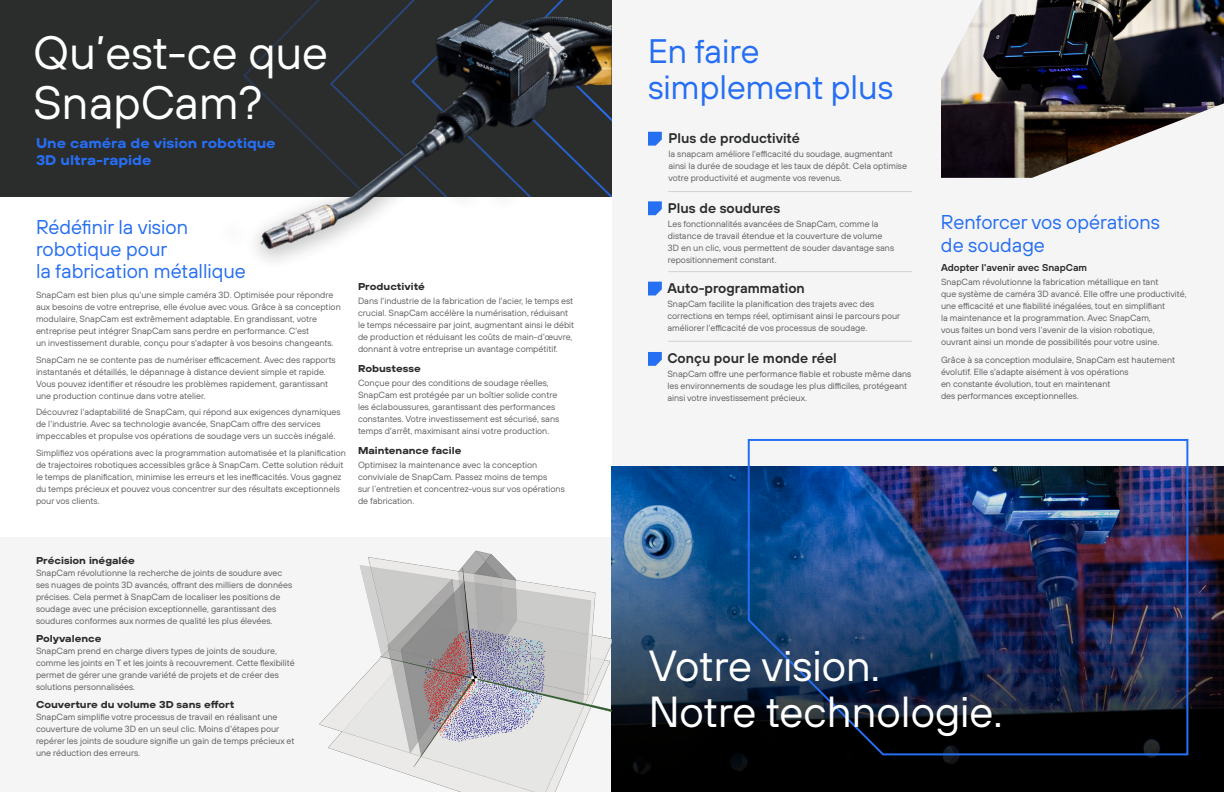
<style>
.page{position:relative;width:1224px;height:792px;background:#fff}
.page>*{position:absolute;margin:0;border:0;box-sizing:border-box;transform-origin:0 0}
.HEADER__1{font:46.9px/49.6px "TT Hoves Pro";color:#fff}
.HEADER__1-2{font:43.5px/46px "TT Hoves Pro";color:#fff}
.HEADER__1-3{font:34px/36px "TT Hoves Pro";color:#266ef2}
.Roboto_-_9pt{font:20px/22px "TT Hoves Pro";color:#266ef2}
.Roboto_-_9pt-2{font:14px "TT Hoves Pro Dm Bd";color:#2b2c2c}
.HEADER__2{font:700 14px/16.8px "TT Hoves Pro Exp";color:#266ef2}
.Roboto_-_9pt-3{font:700 10px "TT Hoves Pro Exp";color:#2b2c2c}
.t1{font:10px "TT Hoves Pro Dm Bd";color:#2b2c2c}
.Roboto_-_9pt-4{font:9px/12px "TT Hoves Pro";color:#5d5e62}
</style>
<div class="page">
<div style="left:0;top:538px;width:612px;height:254px;background:#f5f5f5"></div>
<div style="left:0;top:0;width:612px;height:196px;background:#2b2c2c"></div>
<img style="left:209px;top:0;width:403px;height:261px">
<div style="left:612px;top:0;width:612px;height:467px;background:#f5f5f5"></div>
<img style="left:941px;top:0;width:283px;height:178px">
<img style="left:612px;top:467px;width:612px;height:325px">
<img style="left:747px;top:439px;width:442px;height:317px">
<hr style="left:668px;top:191px;width:244px;height:1px;background:#5d5e62">
<hr style="left:668px;top:271px;width:244px;height:1px;background:#5d5e62">
<hr style="left:668px;top:341px;width:244px;height:1px;background:#5d5e62">
<svg style="left:648px;top:132px;width:14px;height:14px"></svg>
<svg style="left:648px;top:201px;width:14px;height:14px"></svg>
<svg style="left:648px;top:282px;width:14px;height:13px"></svg>
<svg style="left:648px;top:352px;width:14px;height:14px"></svg>
<img style="left:319px;top:530px;width:293px;height:262px">
<p class="HEADER__1" style="left:33px;top:29px;width:296px">Qu’est-ce que<br>SnapCam?</p>
<p class="HEADER__2" style="left:36px;top:134px;width:241px">Une caméra de vision robotique<br>3D ultra-rapide</p>
<p class="Roboto_-_9pt" style="left:36px;top:216px;width:211px">Rédéfinir la vision robotique pour<br>la fabrication métallique</p>
<p class="Roboto_-_9pt-4" style="left:36px;top:289px;width:306px">SnapCam est bien plus qu'une simple caméra 3D. Optimisée pour répondre aux besoins de votre entreprise, elle évolue avec vous. Grâce à sa conception modulaire, SnapCam est extrêmement adaptable. En grandissant, votre entreprise peut intégrer SnapCam sans perdre en performance. C'est<br>un investissement durable, conçu pour s'adapter à vos besoins changeants.</p>
<p class="Roboto_-_9pt-4" style="left:36px;top:354px;width:301px">SnapCam ne se contente pas de numériser efficacement. Avec des rapports instantanés et détaillés, le dépannage à distance devient simple et rapide.<br>Vous pouvez identifier et résoudre les problèmes rapidement, garantissant une production continue dans votre atelier.</p>
<p class="Roboto_-_9pt-4" style="left:36px;top:406px;width:306px">Découvrez l'adaptabilité de SnapCam, qui répond aux exigences dynamiques de l'industrie. Avec sa technologie avancée, SnapCam offre des services impeccables et propulse vos opérations de soudage vers un succès inégalé.</p>
<p class="Roboto_-_9pt-4" style="left:36px;top:447px;width:311px">Simplifiez vos opérations avec la programmation automatisée et la planification de trajectoires robotiques accessibles grâce à SnapCam. Cette solution réduit le temps de planification, minimise les erreurs et les inefficacités. Vous gagnez du temps précieux et pouvez vous concentrer sur des résultats exceptionnels pour vos clients.</p>
<p class="Roboto_-_9pt-3" style="left:358px;top:279px;width:68px">Productivité</p>
<p class="Roboto_-_9pt-4" style="left:358px;top:295px;width:218px">Dans l'industrie de la fabrication de l'acier, le temps est crucial. SnapCam accélère la numérisation, réduisant le temps nécessaire par joint, augmentant ainsi le débit de production et réduisant les coûts de main-d'œuvre, donnant à votre entreprise un avantage compétitif.</p>
<p class="Roboto_-_9pt-3" style="left:358px;top:361px;width:64px">Robustesse</p>
<p class="Roboto_-_9pt-4" style="left:358px;top:377px;width:203px">Conçue pour des conditions de soudage réelles, SnapCam est protégée par un boîtier solide contre les éclaboussures, garantissant des performances constantes. Votre investissement est sécurisé, sans temps d'arrêt, maximisant ainsi votre production.</p>
<p class="Roboto_-_9pt-3" style="left:358px;top:443px;width:105px">Maintenance facile</p>
<p class="Roboto_-_9pt-4" style="left:358px;top:459px;width:208px">Optimisez la maintenance avec la conception conviviale de SnapCam. Passez moins de temps<br>sur l’entretien et concentrez-vous sur vos opérations de fabrication.</p>
<p class="Roboto_-_9pt-3" style="left:36px;top:553px;width:101px">Précision inégalée</p>
<p class="Roboto_-_9pt-4" style="left:36px;top:567px;width:258px">SnapCam révolutionne la recherche de joints de soudure avec ses nuages de points 3D avancés, offrant des milliers de données précises. Cela permet à SnapCam de localiser les positions de soudage avec une précision exceptionnelle, garantissant des soudures conformes aux normes de qualité les plus élevées.</p>
<p class="Roboto_-_9pt-3" style="left:36px;top:631px;width:67px">Polyvalence</p>
<p class="Roboto_-_9pt-4" style="left:36px;top:645px;width:260px">SnapCam prend en charge divers types de joints de soudure, comme les joints en T et les joints à recouvrement. Cette flexibilité permet de gérer une grande variété de projets et de créer des solutions personnalisées.</p>
<p class="Roboto_-_9pt-3" style="left:36px;top:697px;width:200px">Couverture du volume 3D sans effort</p>
<p class="Roboto_-_9pt-4" style="left:36px;top:711px;width:260px">SnapCam simplifie votre processus de travail en réalisant une couverture de volume 3D en un seul clic. Moins d'étapes pour repérer les joints de soudure signifie un gain de temps précieux et une réduction des erreurs.</p>
<p class="HEADER__1-3" style="left:648px;top:34px;width:247px">En faire simplement plus</p>
<p class="Roboto_-_9pt-2" style="left:668px;top:128px;width:133px">Plus de productivité</p>
<p class="Roboto_-_9pt-4" style="left:668px;top:148px;width:240px">la snapcam améliore l'efficacité du soudage, augmentant ainsi la durée de soudage et les taux de dépôt. Cela optimise votre productivité et augmente vos revenus.</p>
<p class="Roboto_-_9pt-2" style="left:668px;top:198px;width:114px">Plus de soudures</p>
<p class="Roboto_-_9pt-4" style="left:668px;top:218px;width:228px">Les fonctionnalités avancées de SnapCam, comme la distance de travail étendue et la couverture de volume 3D en un clic, vous permettent de souder davantage sans repositionnement constant.</p>
<p class="Roboto_-_9pt-2" style="left:667px;top:278px;width:139px">Auto-programmation</p>
<p class="Roboto_-_9pt-4" style="left:667px;top:298px;width:234px">SnapCam facilite la planification des trajets avec des corrections en temps réel, optimisant ainsi le parcours pour améliorer l'efficacité de vos processus de soudage.</p>
<p class="Roboto_-_9pt-2" style="left:667px;top:348px;width:171px">Conçu pour le monde réel</p>
<p class="Roboto_-_9pt-4" style="left:667px;top:368px;width:245px">SnapCam offre une performance fiable et robuste même dans les environnements de soudage les plus difficiles, protégeant ainsi votre investissement précieux.</p>
<p class="Roboto_-_9pt" style="left:941px;top:211px;width:220px;line-height:23px">Renforcer vos opérations de soudage</p>
<p class="t1" style="left:941px;top:260px;width:148px">Adopter l'avenir avec SnapCam</p>
<p class="Roboto_-_9pt-4" style="left:941px;top:276px;width:247px">SnapCam révolutionne la fabrication métallique en tant<br>que système de caméra 3D avancé. Elle offre une productivité, une efficacité et une fiabilité inégalées, tout en simplifiant<br>la maintenance et la programmation. Avec SnapCam,<br>vous faites un bond vers l'avenir de la vision robotique, ouvrant ainsi un monde de possibilités pour votre usine.</p>
<p class="Roboto_-_9pt-4" style="left:941px;top:354px;width:236px">Grâce à sa conception modulaire, SnapCam est hautement évolutif. Elle s'adapte aisément à vos opérations<br>en constante évolution, tout en maintenant<br>des performances exceptionnelles.</p>
<p class="HEADER__1-2" style="left:649px;top:643px;width:355px">Votre vision.<br>Notre technologie.</p>
</div>
